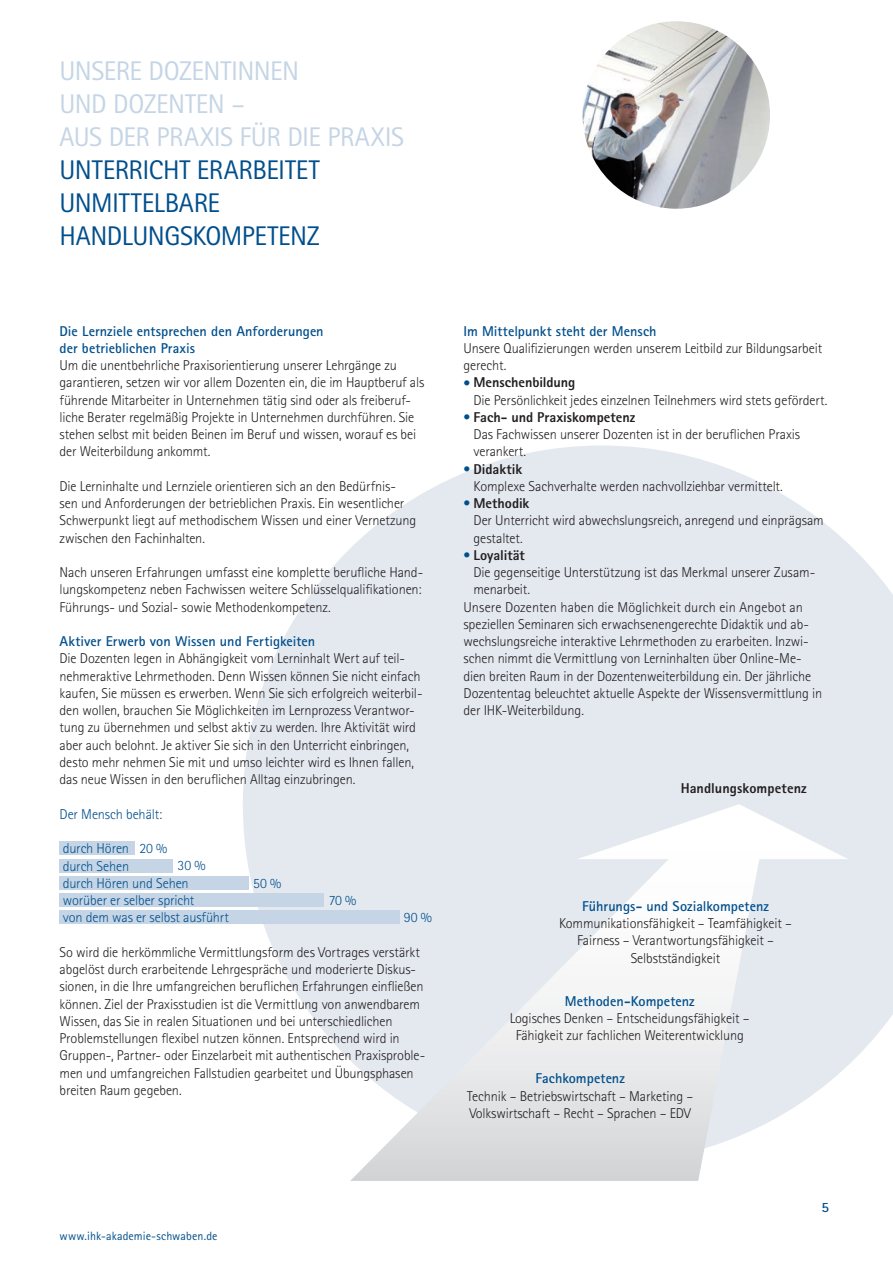
<style>
.page{position:relative;width:893px;height:1263px;background:#fff}
.page>*{position:absolute;margin:0;border:0;box-sizing:border-box;transform-origin:0 0}
.Head{font:27px/33px "Agfa Rotis Sans Serif";letter-spacing:-.02em;color:#c5d5e5}
.Copytext{font:300 14.25px/17.2px "Agfa Rotis Sans Serif";letter-spacing:-.01em;color:#231f20}
.Copytext-2{font:700 14.25px/17.2px "Agfa Rotis Sans Serif";letter-spacing:.005em;color:#004f8c}
.Copytext-3{font:300 14.25px "Agfa Rotis Sans Serif";letter-spacing:-.01em;color:#004f8c}
.t1{font:800 14.25px "Agfa Rotis Sans Serif";letter-spacing:.005em;color:#231f20}
.t2{font:12px "Agfa Rotis Sans Serif";letter-spacing:.005em;color:#004f8c}
.s1{color:#004f8c}
.s2{font-weight:800}
</style>
<div class="page">
<svg style="left:243px;top:445px;width:650px;height:620px;fill:#e4e9f0"></svg>
<div style="left:60px;top:841px;width:75px;height:14px;background:#c5d5e5"></div>
<div style="left:60px;top:859px;width:113px;height:13px;background:#c5d5e5"></div>
<div style="left:60px;top:876px;width:189px;height:14px;background:#c5d5e5"></div>
<div style="left:60px;top:893px;width:264px;height:14px;background:#c5d5e5"></div>
<div style="left:60px;top:910px;width:340px;height:14px;background:#c5d5e5"></div>
<svg style="left:350px;top:804px;width:498px;height:377px"></svg>
<img style="left:583px;top:21px;width:187px;height:188px;border-radius:94px">
<p class="Head" style="left:60px;top:54px;width:346px">UNSERE DOZENTINNEN<br>UND DOZENTEN –<br>AUS DER PRAXIS FÜR DIE PRAXIS<br><span class="s1">UNTERRICHT ERARBEITET<br>UNMITTELBARE<br>HANDLUNGSKOMPETENZ</span></p>
<p class="Copytext-2" style="left:60px;top:322px;width:266px">Die Lernziele entsprechen den Anforderungen der betrieblichen Praxis</p>
<p class="Copytext" style="left:60px;top:357px;width:366px">Um die unentbehrliche Praxisorientierung unserer Lehrgänge zu garantieren, setzen wir vor allem Dozenten ein, die im Hauptberuf als führende Mitarbeiter in Unternehmen tätig sind oder als freiberuf&shy;liche Berater regelmäßig Projekte in Unternehmen durchführen. Sie stehen selbst mit beiden Beinen im Beruf und wissen, worauf es bei der Weiterbildung ankommt.</p>
<p class="Copytext" style="left:60px;top:477px;width:358px">Die Lerninhalte und Lernziele orientieren sich an den Bedürfnis&shy;sen und Anforderungen der betrieblichen Praxis. Ein wesentlicher Schwerpunkt liegt auf methodischem Wissen und einer Vernetzung zwischen den Fachinhalten.</p>
<p class="Copytext" style="left:60px;top:564px;width:365px">Nach unseren Erfahrungen umfasst eine komplette berufliche Hand&shy;lungskompetenz neben Fachwissen weitere Schlüsselqualifikationen:<br>Führungs- und Sozial- sowie Methodenkompetenz.</p>
<p class="Copytext-2" style="left:60px;top:632px;width:257px">Aktiver Erwerb von Wissen und Fertigkeiten</p>
<p class="Copytext" style="left:60px;top:650px;width:365px">Die Dozenten legen in Abhängigkeit vom Lerninhalt Wert auf teil&shy;nehmeraktive Lehrmethoden. Denn Wissen können Sie nicht einfach kaufen, Sie müssen es erwerben. Wenn Sie sich erfolgreich weiterbil&shy;den wollen, brauchen Sie Möglichkeiten im Lernprozess Verantwor&shy;tung zu übernehmen und selbst aktiv zu werden. Ihre Aktivität wird aber auch belohnt. Je aktiver Sie sich in den Unterricht einbringen, desto mehr nehmen Sie mit und umso leichter wird es Ihnen fallen, das neue Wissen in den beruflichen Alltag einzubringen.</p>
<p class="Copytext-3" style="left:60px;top:806px;width:104px">Der Mensch behält:</p>
<p class="Copytext-3" style="left:63px;top:840px;width:68px">durch Hören</p>
<p class="Copytext-3" style="left:63px;top:857px;width:68px">durch Sehen</p>
<p class="Copytext-3" style="left:63px;top:875px;width:127px">durch Hören und Sehen</p>
<p class="Copytext-3" style="left:63px;top:892px;width:133px">worüber er selber spricht</p>
<p class="Copytext-3" style="left:63px;top:909px;width:168px">von dem was er selbst ausführt</p>
<p class="Copytext" style="left:60px;top:943px;width:367px">So wird die herkömmliche Vermittlungsform des Vortrages verstärkt abgelöst durch erarbeitende Lehrgespräche und moderierte Diskus&shy;sionen, in die Ihre umfangreichen beruflichen Erfahrungen einfließen können. Ziel der Praxisstudien ist die Vermittlung von anwendbarem Wissen, das Sie in realen Situationen und bei unterschiedlichen Problemstellungen flexibel nutzen können. Entsprechend wird in Gruppen-, Partner- oder Einzelarbeit mit authentischen Praxisproble&shy;men und umfangreichen Fallstudien gearbeitet und Übungsphasen breiten Raum gegeben.</p>
<p class="Copytext-3" style="left:139px;top:840px;width:29px">20 %</p>
<p class="Copytext-3" style="left:178px;top:857px;width:29px">30 %</p>
<p class="Copytext-3" style="left:253px;top:875px;width:30px">50 %</p>
<p class="Copytext-3" style="left:329px;top:892px;width:29px">70 %</p>
<p class="Copytext-3" style="left:404px;top:909px;width:30px">90 %</p>
<p class="Copytext-2" style="left:463px;top:322px;width:195px">Im Mittelpunkt steht der Mensch</p>
<p class="Copytext" style="left:463px;top:340px;width:360px">Unsere Qualifizierungen werden unserem Leitbild zur Bildungsarbeit gerecht.</p>
<p class="Copytext" style="left:473px;top:374px;width:355px;text-indent:-10px"><span class="s1">•</span> <span class="s2">Menschenbildung<br></span>Die Persönlichkeit jedes einzelnen Teilnehmers wird stets gefördert.</p>
<p class="Copytext" style="left:473px;top:408px;width:328px;text-indent:-10px"><span class="s1">•</span> <span class="s2">Fach- und Praxiskompetenz<br></span>Das Fachwissen unserer Dozenten ist in der beruflichen Praxis verankert.</p>
<p class="Copytext" style="left:473px;top:460px;width:311px;text-indent:-10px"><span class="s1">•</span> <span class="s2">Didaktik<br></span>Komplexe Sachverhalte werden nachvollziehbar vermittelt.</p>
<p class="Copytext" style="left:473px;top:495px;width:352px;text-indent:-10px"><span class="s1">•</span> <span class="s2">Methodik<br></span>Der Unterricht wird abwechslungsreich, anregend und einprägsam gestaltet.</p>
<p class="Copytext" style="left:473px;top:546px;width:343px;text-indent:-10px"><span class="s1">•</span> <span class="s2">Loyalität<br></span>Die gegenseitige Unterstützung ist das Merkmal unserer Zusam&shy;menarbeit.</p>
<p class="Copytext" style="left:463px;top:598px;width:360px">Unsere Dozenten haben die Möglichkeit durch ein Angebot an speziellen Seminaren sich erwachsenengerechte Didaktik und ab&shy;wechslungsreiche interaktive Lehrmethoden zu erarbeiten. Inzwi&shy;schen nimmt die Vermittlung von Lerninhalten über Online-Me&shy;dien breiten Raum in der Dozentenweiterbildung ein. Der jährliche Dozententag beleuchtet aktuelle Aspekte der Wissensvermittlung in der IHK-Weiterbildung.</p>
<p class="t1" style="left:681px;top:779px;width:128px">Handlungskompetenz</p>
<p class="Copytext-2" style="left:582px;top:897px;width:188px">Führungs- und Sozialkompetenz</p>
<p class="Copytext" style="left:559px;top:915px;width:234px">Kommunikationsfähigkeit – Teamfähigkeit –</p>
<p class="Copytext" style="left:577px;top:932px;width:198px">Fairness – Verantwortungsfähigkeit –</p>
<p class="Copytext" style="left:631px;top:949px;width:91px">Selbstständigkeit</p>
<p class="Copytext-2" style="left:565px;top:992px;width:132px">Methoden-Kompetenz</p>
<p class="Copytext" style="left:510px;top:1009px;width:241px">Logisches Denken – Entscheidungsfähigkeit –</p>
<p class="Copytext" style="left:516px;top:1026px;width:230px">Fähigkeit zur fachlichen Weiterentwicklung</p>
<p class="Copytext-2" style="left:535px;top:1069px;width:91px">Fachkompetenz</p>
<p class="Copytext" style="left:467px;top:1087px;width:228px">Technik – Betriebswirtschaft – Marketing –</p>
<p class="Copytext" style="left:469px;top:1104px;width:223px">Volkswirtschaft – Recht – Sprachen – EDV</p>
<p class="t2" style="left:60px;top:1229px;width:160px">www.ihk-akademie-schwaben.de</p>
<p class="Copytext-2" style="left:821px;top:1198px;width:9px">5</p>
</div>
